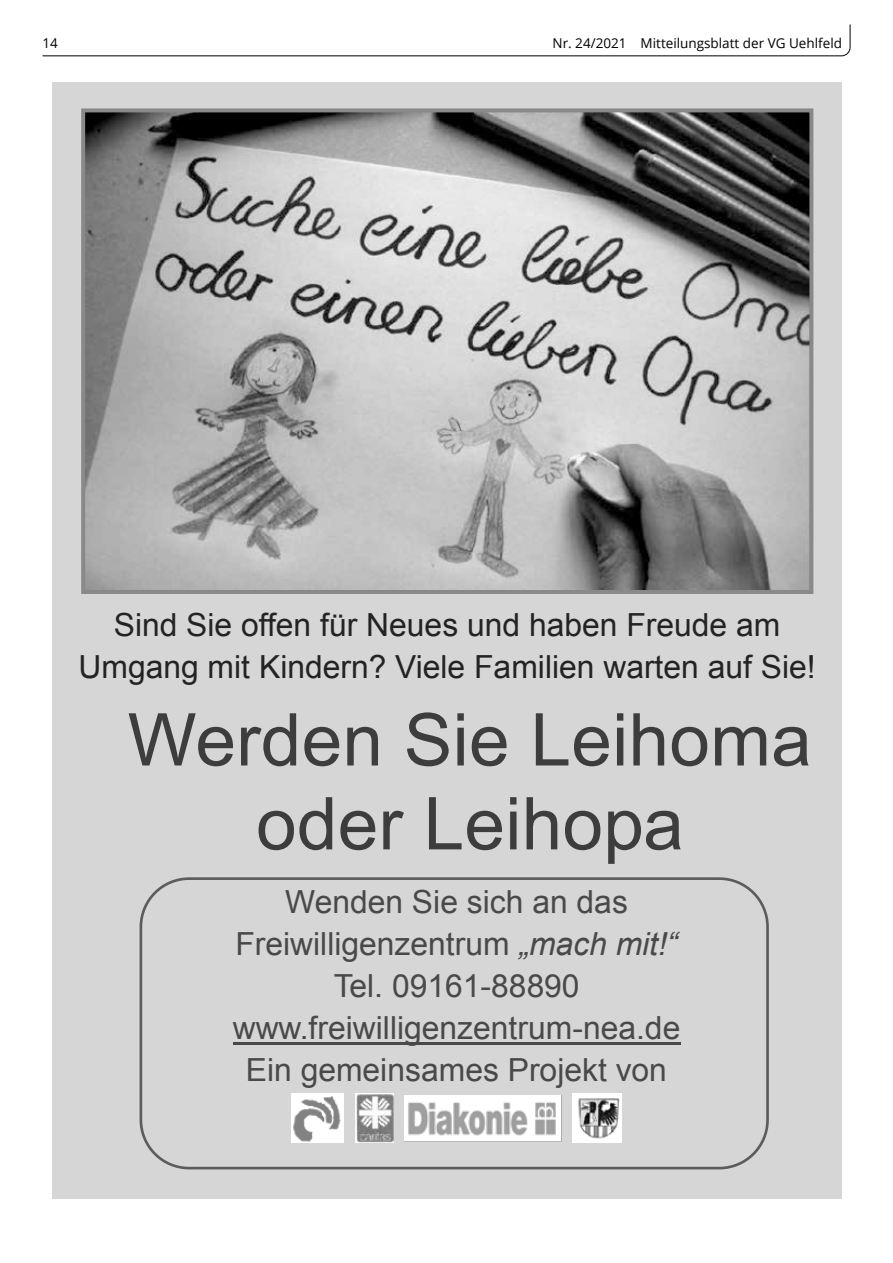
<style>
.page{position:relative;width:893px;height:1263px;background:#fff}
.page>*{position:absolute;margin:0;border:0;box-sizing:border-box;transform-origin:0 0}
.t1{font:72.9px/83.8px "Arial";letter-spacing:.005em;color:#3d3d3d;text-align:center}
.t2{font:31.8px/42.2px "Arial";color:#494949;text-align:center}
.t3{font:31.8px/42px "Arial";color:#232323;text-align:center}
.t4{font:13.5px "Open Sans";color:#000}
.s1{font-style:italic}
</style>
<div class="page">
<svg style="left:42px;top:24px;width:809px;height:33px"></svg>
<div style="left:52px;top:83px;width:790px;height:1116px;background:#d6d6d6"></div>
<img style="left:86px;top:113px;width:722px;height:476px">
<div style="left:81px;top:108px;width:732px;height:486px;border:4px solid #898989"></div>
<hr style="left:233px;top:1042px;width:447px;height:3px;background:#494949">
<img style="left:291px;top:1093px;width:52px;height:49px">
<img style="left:355px;top:1094px;width:38px;height:48px">
<img style="left:405px;top:1095px;width:157px;height:47px">
<img style="left:572px;top:1093px;width:50px;height:49px">
<div style="left:140px;top:877px;width:629px;height:292px;border:3px solid #5c5c5c;border-radius:48px"></div>
<p class="t4" style="left:43px;top:33px;width:17px">14</p>
<p class="t4" style="left:552px;top:33px;width:291px">Nr. 24/2021 Mitteilungsblatt der VG Uehlfeld</p>
<p class="t3" style="left:79px;top:604px;width:739px">Sind Sie offen für Neues und haben Freude am<br>Umgang mit Kindern? Viele Familien warten auf Sie!</p>
<h1 class="t1" style="left:128px;top:699px;width:686px">Werden Sie Leihoma oder Leihopa</h1>
<p class="t2" style="left:233px;top:881px;width:449px">Wenden Sie sich an das<br>Freiwilligenzentrum <span class="s1">„mach mit!“<br></span>Tel. 09161-88890 www.freiwilligenzentrum-nea.de<br>Ein gemeinsames Projekt von</p>
</div>
